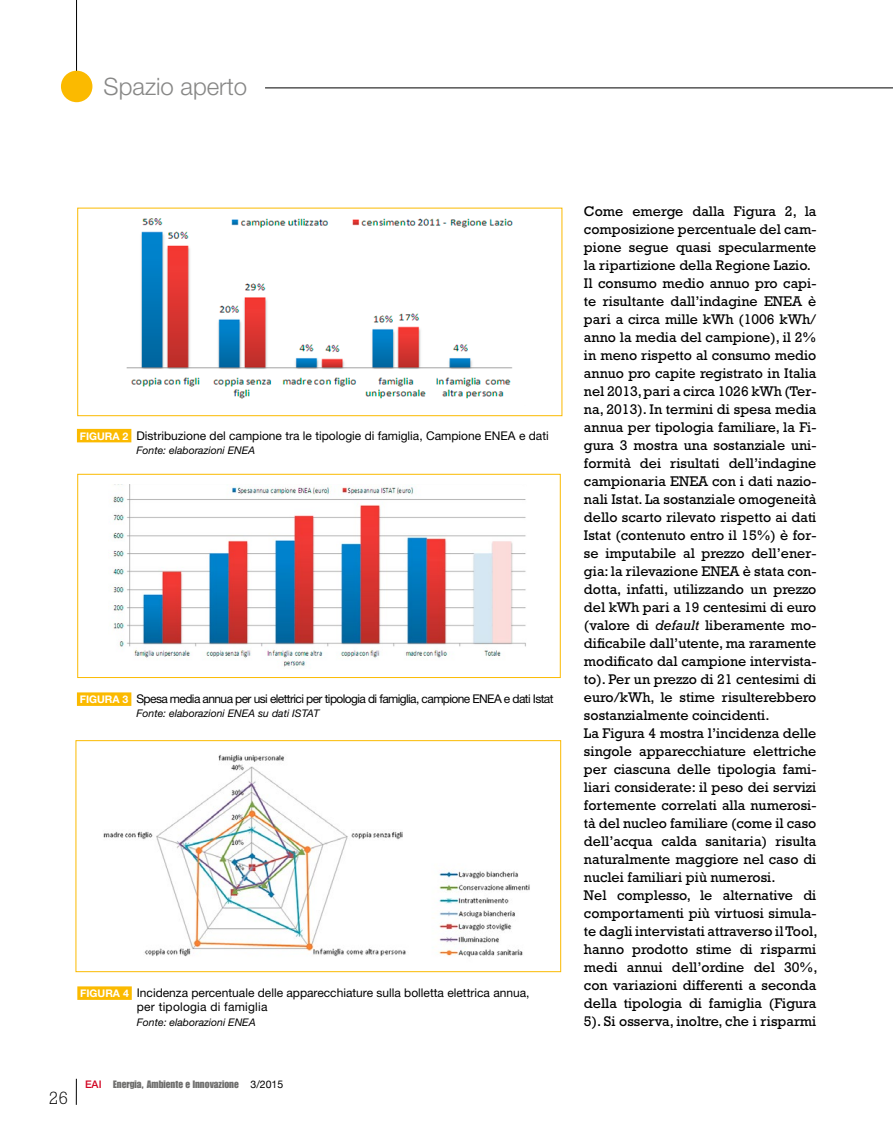
<style>
.page{position:relative;width:893px;height:1127px;background:#fff}
.page>*{position:absolute;margin:0;border:0;box-sizing:border-box;transform-origin:0 0}
.t1{font:300 24px "Helvetica Neue";color:#878786}
.t2{font:300 18px "Rockwell";color:#000}
.t3{font:14.25px/18px "Rockwell";color:#000}
.t4{font:12px/14.2px "Helvetica Neue";color:#000}
.t5{font:12px "Helvetica Neue";letter-spacing:-.05em;color:#000}
.t6{font:italic 10.5px "Helvetica Neue";color:#000}
.t7{font:10.5px "Impact LT Std";color:#6f6f6e}
.s1{font-weight:700;font-size:10.5px;color:#fff}
.s2{font-family:"Helvetica Neue";font-weight:500;color:#d20422}
.s3{font-family:"Helvetica Neue";color:#000}
.s4{font-style:italic}
</style>
<div class="page">
<hr style="left:76px;top:0;width:1px;height:88px;background:#000">
<hr style="left:265px;top:88px;width:628px;height:1px;background:#000">
<div style="left:61px;top:71px;width:31px;height:31px;background:#fbba00;border-radius:50%"></div>
<svg style="left:76px;top:1079px;width:1px;height:26px"></svg>
<div style="left:77px;top:986px;width:55px;height:14px;background:#fbba00"></div>
<img style="left:103px;top:755px;width:427px;height:202px">
<div style="left:76px;top:740px;width:485px;height:232px;border:1px solid #fbba00"></div>
<div style="left:77px;top:429px;width:54px;height:13px;background:#fbba00"></div>
<img style="left:126px;top:218px;width:387px;height:181px">
<div style="left:77px;top:208px;width:485px;height:208px;border:1px solid #fbba00"></div>
<div style="left:77px;top:692px;width:54px;height:14px;background:#fbba00"></div>
<img style="left:109px;top:484px;width:425px;height:195px">
<div style="left:77px;top:474px;width:484px;height:204px;border:1px solid #fbba00"></div>
<h1 class="t1" style="left:104px;top:72px;width:145px">Spazio aperto</h1>
<p class="t4" style="left:80px;top:428px;width:470px"><span class="s1">FIGURA 2</span> Distribuzione del campione tra le tipologie di famiglia, Campione ENEA e dati</p>
<p class="t6" style="left:136px;top:444px;width:120px">Fonte: elaborazioni ENEA</p>
<p class="t5" style="left:80px;top:692px;width:475px"><span class="s1">FIGURA 3</span> Spesa media annua per usi elettrici per tipologia di famiglia, campione ENEA e dati Istat</p>
<p class="t6" style="left:136px;top:707px;width:185px">Fonte: elaborazioni ENEA su dati ISTAT</p>
<p class="t4" style="left:137px;top:985px;width:394px;text-indent:-57px"><span class="s1">FIGURA 4</span> Incidenza percentuale delle apparecchiature sulla bolletta elettrica annua, per tipologia di famiglia</p>
<p class="t6" style="left:137px;top:1015px;width:120px">Fonte: elaborazioni ENEA</p>
<p class="t2" style="left:49px;top:1087px;width:21px">26</p>
<p class="t7" style="left:85px;top:1078px;width:200px"><span class="s2">EAI</span> Energia, Ambiente e Innovazione <span class="s3">3/2015</span></p>
<p class="t3" style="left:584px;top:202px;width:235px">Come emerge dalla Figura 2, la composizione percentuale del cam&shy;pione segue quasi specularmente la ripartizione della Regione Lazio.<br>Il consumo medio annuo pro capi&shy;te risultante dall’indagine ENEA è pari a circa mille kWh (1006 kWh/ anno la media del campione), il 2% in meno rispetto al consumo medio annuo pro capite registrato in Italia nel 2013, pari a circa 1026 kWh (Ter&shy;na, 2013). In termini di spesa media annua per tipologia familiare, la Fi&shy;gura 3 mostra una sostanziale uni&shy;formità dei risultati dell’indagine campionaria ENEA con i dati nazio&shy;nali Istat. La sostanziale omogeneità dello scarto rilevato rispetto ai dati Istat (contenuto entro il 15%) è for&shy;se imputabile al prezzo dell’ener&shy;gia: la rilevazione ENEA è stata con&shy;dotta, infatti, utilizzando un prezzo del kWh pari a 19 centesimi di euro (valore di <span class="s4">default</span> liberamente mo&shy;dificabile dall’utente, ma raramente modificato dal campione intervista&shy;to). Per un prezzo di 21 centesimi di euro/kWh, le stime risulterebbero sostanzialmente coincidenti.<br>La Figura 4 mostra l’incidenza delle singole apparecchiature elettriche per ciascuna delle tipologia fami&shy;liari considerate: il peso dei servizi fortemente correlati alla numerosi&shy;tà del nucleo familiare (come il caso dell’acqua calda sanitaria) risulta naturalmente maggiore nel caso di nuclei familiari più numerosi.<br>Nel complesso, le alternative di comportamenti più virtuosi simula&shy;te dagli intervistati attraverso il Tool, hanno prodotto stime di risparmi medi annui dell’ordine del 30%, con variazioni differenti a seconda della tipologia di famiglia (Figura 5). Si osserva, inoltre, che i risparmi</p>
</div>
